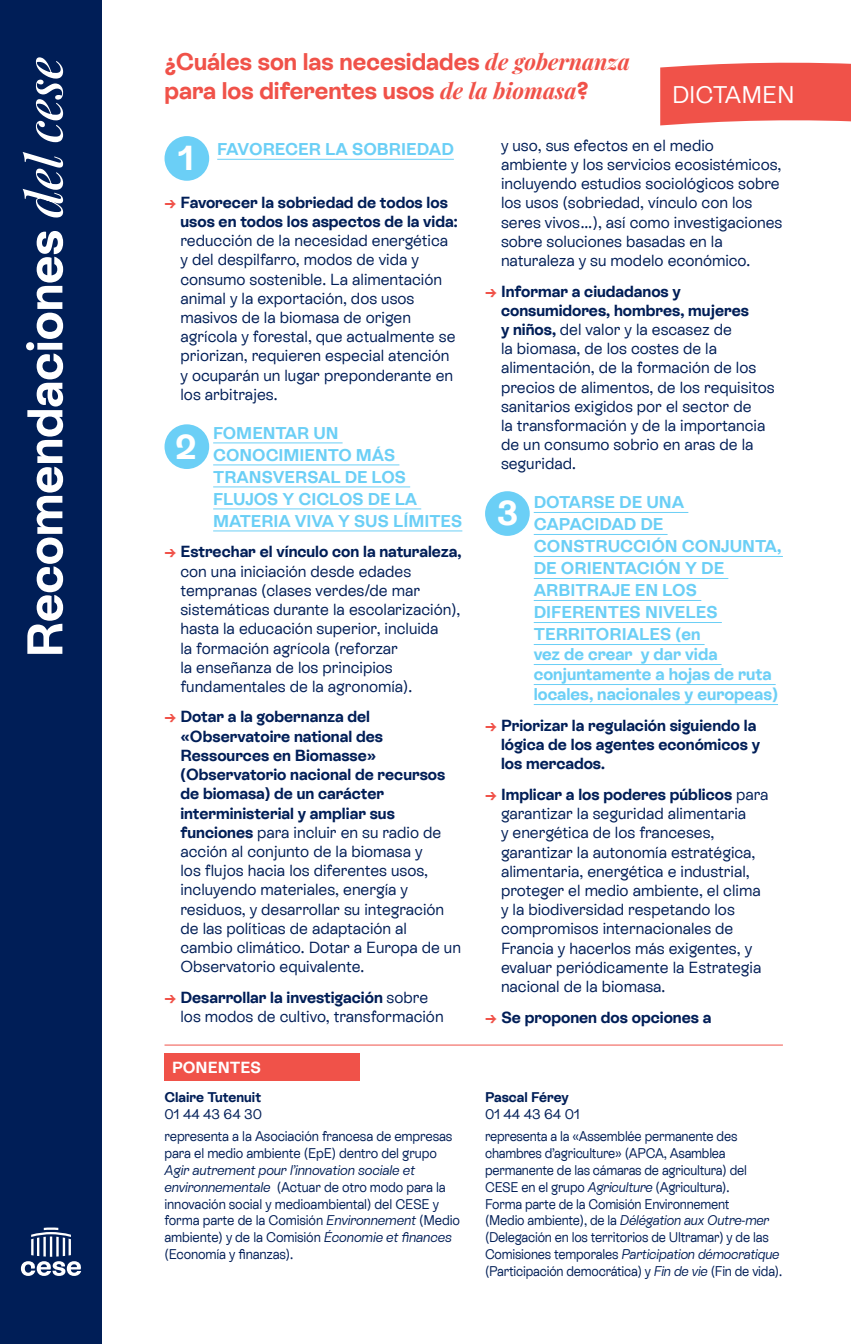
<style>
.page{position:relative;width:851px;height:1344px;background:#fff}
.page>*{position:absolute;margin:0;border:0;box-sizing:border-box;transform-origin:0 0}
.t1{font:700 50px "ES Rebond Grotesque";color:#fff}
.t2{font:700 34.4px "ES Rebond Grotesque";color:#fff}
.t3{font:700 24px/28.8px "ES Rebond Grotesque";color:#f05249}
.t4{font:24px "ES Rebond Grotesque";color:#fff}
.t5{font:700 17px/22px "ES Rebond Grotesque";color:#6bcff6}
.t6{font:16px/19.2px "ES Rebond Grotesque";color:#001e57}
.t7{font:700 16px/19.2px "ES Rebond Grotesque";color:#001e57}
.t8{font:700 16px "ES Rebond Grotesque";color:#fff}
.t9{font:14px/16.8px "ES Rebond Grotesque";letter-spacing:-.015em;color:#001e57;scale:.93 1}
.t10{font:14px/16.8px "ES Rebond Grotesque";letter-spacing:-.015em;color:#001e57;scale:.95 1}
.t11{font:14px/22.4px "ES Rebond Grotesque";letter-spacing:-.015em;color:#001e57}
.t12{font:700 14px "ES Rebond Grotesque";color:#001e57}
.s1{font-family:"Playfair Display";font-weight:500;font-style:italic}
.s2{font-family:"Playfair Display";font-style:italic;font-size:22px}
.s3{color:#f05249}
.s4{font-weight:700;color:#f05249}
.s5{font-weight:700}
.s6{font-style:italic}
</style>
<div class="page">
<div style="left:0;top:0;width:102px;height:1344px;background:#001e57"></div>
<svg style="left:21px;top:1227px;width:61px;height:49px"></svg>
<svg style="left:660px;top:62px;width:190px;height:64px;background:#f1635b"></svg>
<hr style="left:217px;top:159px;width:237px;height:1px;background:#6bcff6">
<hr style="left:213px;top:442px;width:129px;height:1px;background:#6bcff6">
<hr style="left:213px;top:464px;width:186px;height:1px;background:#6bcff6">
<hr style="left:213px;top:486px;width:197px;height:1px;background:#6bcff6">
<hr style="left:213px;top:508px;width:208px;height:1px;background:#6bcff6">
<hr style="left:213px;top:530px;width:249px;height:1px;background:#6bcff6">
<div style="left:164px;top:136px;width:45px;height:45px;background:#6bcff6;border-radius:50%"></div>
<div style="left:164px;top:424px;width:45px;height:45px;background:#6bcff6;border-radius:50%"></div>
<hr style="left:533px;top:512px;width:155px;height:1px;background:#6bcff6">
<hr style="left:533px;top:534px;width:134px;height:1px;background:#6bcff6">
<hr style="left:533px;top:556px;width:249px;height:1px;background:#6bcff6">
<hr style="left:533px;top:578px;width:195px;height:1px;background:#6bcff6">
<hr style="left:533px;top:600px;width:168px;height:1px;background:#6bcff6">
<hr style="left:533px;top:622px;width:188px;height:1px;background:#6bcff6">
<hr style="left:533px;top:644px;width:171px;height:1px;background:#6bcff6">
<hr style="left:533px;top:664px;width:188px;height:1px;background:#6bcff6">
<hr style="left:533px;top:684px;width:242px;height:1px;background:#6bcff6">
<hr style="left:533px;top:704px;width:244px;height:1px;background:#6bcff6">
<div style="left:485px;top:491px;width:44px;height:45px;background:#6bcff6;border-radius:50%"></div>
<hr style="left:164px;top:1044px;width:618px;height:1px;background:#f05249">
<div style="left:164px;top:1053px;width:195px;height:27px;background:#f05249"></div>
<h1 class="t1" style="left:11px;top:657px;width:602px;rotate:-90deg">Recomendaciones <span class="s1">del cese</span></h1>
<h3 class="t3" style="left:164px;top:46px;width:467px">¿Cuáles son las necesidades <span class="s2">de gobernanza </span>para los diferentes usos <span class="s2">de la biomasa</span>?</h3>
<h3 class="t4" style="left:672px;top:79px;width:124px">DICTAMEN</h3>
<h2 class="t2" style="left:178px;top:135px;width:17px">1</h2>
<p class="t5" style="left:217px;top:137px;width:238px">FAVORECER LA SOBRIEDAD</p>
<p class="t7" style="left:180px;top:192px;width:278px;text-indent:-16px"><span class="s3">→</span> Favorecer la sobriedad de todos los usos en todos los aspectos de la vida:</p>
<p class="t6" style="left:180px;top:230px;width:276px">reducción de la necesidad energética y del despilfarro, modos de vida y consumo sostenible. La alimentación animal y la exportación, dos usos masivos de la biomasa de origen agrícola y forestal, que actualmente se priorizan, requieren especial atención y ocuparán un lugar preponderante en los arbitrajes.</p>
<h2 class="t2" style="left:175px;top:423px;width:23px">2</h2>
<p class="t5" style="left:213px;top:421px;width:251px">FOMENTAR UN<br>CONOCIMIENTO MÁS<br>TRANSVERSAL DE LOS<br>FLUJOS Y CICLOS DE LA<br>MATERIA VIVA Y SUS LÍMITES</p>
<p class="t6" style="left:180px;top:542px;width:282px;text-indent:-16px"><span class="s4">→</span> <span class="s5">Estrechar el vínculo con la naturaleza, </span>con una iniciación desde edades tempranas (clases verdes/de mar sistemáticas durante la escolarización), hasta la educación superior, incluida<br>la formación agrícola (reforzar<br>la enseñanza de los principios fundamentales de la agronomía).</p>
<p class="t6" style="left:180px;top:707px;width:282px;text-indent:-16px"><span class="s4">→</span> <span class="s5">Dotar a la gobernanza del «Observatoire national des<br>Ressources en Biomasse» (Observatorio nacional de recursos de biomasa) de un carácter interministerial y ampliar sus funciones</span> para incluir en su radio de acción al conjunto de la biomasa y<br>los flujos hacia los diferentes usos, incluyendo materiales, energía y residuos, y desarrollar su integración de las políticas de adaptación al cambio climático. Dotar a Europa de un<br>Observatorio equivalente.</p>
<p class="t6" style="left:180px;top:987px;width:264px;text-indent:-16px"><span class="s4">→</span> <span class="s5">Desarrollar la investigación</span> sobre los modos de cultivo, transformación</p>
<p class="t8" style="left:172px;top:1056px;width:91px">PONENTES</p>
<p class="t12" style="left:164px;top:1087px;width:98px">Claire Tutenuit</p>
<p class="t11" style="left:164px;top:1102px;width:289px">01 44 43 64 30<br>representa a la Asociación francesa de empresas</p>
<p class="t10" style="left:164px;top:1144px;width:288px">para el medio ambiente (EpE) dentro del grupo</p>
<p class="t10" style="left:164px;top:1161px;width:312px"><span class="s6">Agir autrement pour l’innovation sociale et environnementale</span> (Actuar de otro modo para la innovación social y medioambiental) del CESE y forma parte de la Comisión <span class="s6">Environnement</span> (Medio ambiente) y de la Comisión <span class="s6">Économie et finances </span>(Economía y finanzas).</p>
<p class="t6" style="left:501px;top:135px;width:283px">y uso, sus efectos en el medio ambiente y los servicios ecosistémicos, incluyendo estudios sociológicos sobre los usos (sobriedad, vínculo con los seres vivos…), así como investigaciones sobre soluciones basadas en la naturaleza y su modelo económico.</p>
<p class="t6" style="left:501px;top:281px;width:275px;text-indent:-16px"><span class="s4">→</span> <span class="s5">Informar a ciudadanos y consumidores, hombres, mujeres<br>y niños,</span> del valor y la escasez de<br>la biomasa, de los costes de la alimentación, de la formación de los precios de alimentos, de los requisitos sanitarios exigidos por el sector de<br>la transformación y de la importancia de un consumo sobrio en aras de la seguridad.</p>
<h2 class="t2" style="left:497px;top:490px;width:23px">3</h2>
<p class="t5" style="left:533px;top:491px;width:249px">DOTARSE DE UNA<br>CAPACIDAD DE<br>CONSTRUCCIÓN CONJUNTA,<br>DE ORIENTACIÓN Y DE<br>ARBITRAJE EN LOS<br>DIFERENTES NIVELES<br>TERRITORIALES (en</p>
<p class="t5" style="left:533px;top:644px;width:246px;line-height:20px">vez de crear y dar vida conjuntamente a hojas de ruta locales, nacionales y europeas)</p>
<p class="t7" style="left:501px;top:715px;width:260px;text-indent:-16px"><span class="s3">→</span> Priorizar la regulación siguiendo la lógica de los agentes económicos y los mercados.</p>
<p class="t6" style="left:501px;top:784px;width:269px;text-indent:-16px"><span class="s4">→</span> <span class="s5">Implicar a los poderes públicos</span> para garantizar la seguridad alimentaria<br>y energética de los franceses, garantizar la autonomía estratégica, alimentaria, energética e industrial, proteger el medio ambiente, el clima y la biodiversidad respetando los compromisos internacionales de Francia y hacerlos más exigentes, y evaluar periódicamente la Estrategia nacional de la biomasa.</p>
<p class="t7" style="left:485px;top:1006px;width:228px"><span class="s3">→</span> Se proponen dos opciones a</p>
<p class="t12" style="left:485px;top:1087px;width:85px">Pascal Férey</p>
<p class="t11" style="left:485px;top:1102px;width:254px">01 44 43 64 01<br>representa a la «Assemblée permanente des</p>
<p class="t9" style="left:485px;top:1144px;width:321px">chambres d’agriculture» (APCA, Asamblea permanente de las cámaras de agricultura) del CESE en el grupo <span class="s6">Agriculture</span> (Agricultura).<br>Forma parte de la Comisión Environnement<br>(Medio ambiente), de la <span class="s6">Délégation aux Outre-mer </span>(Delegación en los territorios de Ultramar) y de las Comisiones temporales <span class="s6">Participation démocratique </span>(Participación democrática) y <span class="s6">Fin de vie</span> (Fin de vida).</p>
</div>
